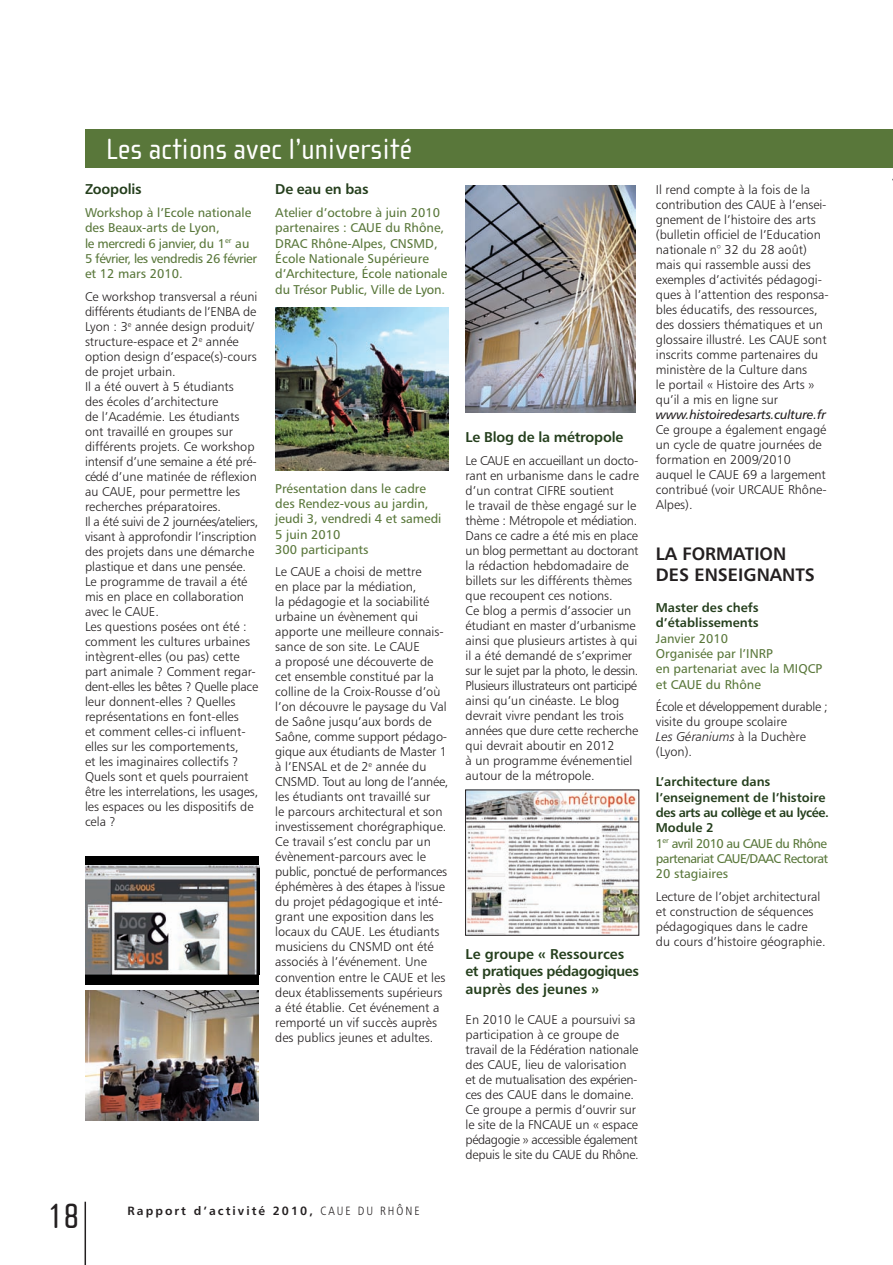
<style>
.page{position:relative;width:893px;height:1265px;background:#fff}
.page>*{position:absolute;margin:0;border:0;box-sizing:border-box;transform-origin:0 0}
.t1{font:36px "Cholla Sans";color:#231f20}
.t2{font:30px "Cholla Sans";color:#fff}
.t3{font:18px/21px "Humanist 777 BT Bold B";color:#231f20}
.t4{font:14.25px/17.1px "Humanist 777 BT Bold B";letter-spacing:-.015em;color:#253f1d}
.t5{font:12.75px/15px "Humanist 777 BT Light B";color:#231f20}
.t6{font:12.75px/15.3px "Humanist 777 BT Roman B";color:#59773a}
.t7{font:12.75px/15.3px "Humanist 777 BT Bold B";color:#253f1d}
.t8{font:12.75px/15px "Humanist 777 BT Light B";letter-spacing:-.025em;color:#231f20}
.t9{font:12.75px "Humanist 777 BT Italic B";letter-spacing:-.01em;color:#231f20}
.t10{font:12.75px "Humanist 777 BT Light Italic B";color:#231f20}
.t11{font:12px "Humanist 777 BT Bold B";letter-spacing:.17em;color:#231f20}
.s1{font-family:"Humanist 777 BT Light Condensed B"}
.s2{font-family:"Humanist 777 BT Light B"}
</style>
<div class="page">
<hr style="left:85px;top:1201px;width:1px;height:63px;background:#231f20">
<img style="left:276px;top:308px;width:173px;height:162px">
<img style="left:466px;top:186px;width:169px;height:226px">
<img style="left:467px;top:791px;width:170px;height:142px">
<hr style="left:892px;top:257px;width:1px;height:38px;background:#59773a">
<div style="left:85px;top:129px;width:808px;height:38px;background:#59773a"></div>
<div style="left:85px;top:856px;width:173px;height:128px;background:#000"></div>
<img style="left:85px;top:865px;width:174px;height:109px">
<img style="left:85px;top:990px;width:174px;height:130px">
<h2 class="t2" style="left:106px;top:132px;width:307px">Les actions avec l’université</h2>
<p class="t4" style="left:85px;top:180px;width:58px">Zoopolis</p>
<p class="t6" style="left:85px;top:205px;width:174px">Workshop à l’Ecole nationale des Beaux-arts de Lyon,<br>le mercredi 6 janvier, du 1<sup>er</sup> au<br>5 février, les vendredis 26 février et 12 mars 2010.</p>
<p class="t5" style="left:85px;top:288px;width:175px">Ce workshop transversal a réuni différents étudiants de l’ENBA de<br>Lyon : 3<sup>e</sup> année design produit/ structure-espace et 2<sup>e</sup> année option design d’espace(s)-cours de projet urbain.<br>Il a été ouvert à 5 étudiants<br>des écoles d’architecture<br>de l’Académie. Les étudiants ont travaillé en groupes sur différents projets. Ce workshop intensif d’une semaine a été pré&shy;cédé d’une matinée de réflexion au CAUE, pour permettre les recherches préparatoires.<br>Il a été suivi de 2 journées/ateliers, visant à approfondir l’inscription des projets dans une démarche plastique et dans une pensée.<br>Le programme de travail a été mis en place en collaboration avec le CAUE.<br>Les questions posées ont été : comment les cultures urbaines intègrent-elles (ou pas) cette part animale ? Comment regar&shy;dent-elles les bêtes ? Quelle place leur donnent-elles ? Quelles représentations en font-elles<br>et comment celles-ci influent&shy;elles sur les comportements,<br>et les imaginaires collectifs ?<br>Quels sont et quels pourraient être les interrelations, les usages, les espaces ou les dispositifs de cela ?</p>
<p class="t4" style="left:275px;top:180px;width:95px">De eau en bas</p>
<p class="t6" style="left:275px;top:205px;width:173px">Atelier d’octobre à juin 2010 partenaires : CAUE du Rhône,<br>DRAC Rhône-Alpes, CNSMD,<br>École Nationale Supérieure d’Architecture, École nationale du Trésor Public, Ville de Lyon.</p>
<p class="t6" style="left:275px;top:480px;width:168px">Présentation dans le cadre des Rendez-vous au jardin, jeudi 3, vendredi 4 et samedi<br>5 juin 2010<br>300 participants</p>
<p class="t5" style="left:275px;top:564px;width:175px">Le CAUE a choisi de mettre<br>en place par la médiation,<br>la pédagogie et la sociabilité urbaine un évènement qui apporte une meilleure connais&shy;sance de son site. Le CAUE<br>a proposé une découverte de cet ensemble constitué par la colline de la Croix-Rousse d’où l’on découvre le paysage du Val de Saône jusqu’aux bords de<br>Saône, comme support pédago&shy;gique aux étudiants de Master 1 à l’ENSAL et de 2<sup>e</sup> année du<br>CNSMD. Tout au long de l’année, les étudiants ont travaillé sur<br>le parcours architectural et son investissement chorégraphique.<br>Ce travail s’est conclu par un évènement-parcours avec le public, ponctué de performances éphémères à des étapes à l'issue du projet pédagogique et inté&shy;grant une exposition dans les locaux du CAUE. Les étudiants musiciens du CNSMD ont été associés à l’événement. Une convention entre le CAUE et les deux établissements supérieurs a été établie. Cet événement a remporté un vif succès auprès des publics jeunes et adultes.</p>
<h1 class="t1" style="left:48px;top:1196px;width:33px">18</h1>
<p class="t11" style="left:128px;top:1203px;width:294px">Rapport d’activité 2010, <span class="s1">CAUE DU RHÔNE</span></p>
<p class="t4" style="left:466px;top:428px;width:159px">Le Blog de la métropole</p>
<p class="t5" style="left:466px;top:452px;width:175px">Le CAUE en accueillant un docto&shy;rant en urbanisme dans le cadre d’un contrat CIFRE soutient<br>le travail de thèse engagé sur le thème : Métropole et médiation.<br>Dans ce cadre a été mis en place un blog permettant au doctorant la rédaction hebdomadaire de billets sur les différents thèmes que recoupent ces notions.<br>Ce blog a permis d’associer un étudiant en master d’urbanisme ainsi que plusieurs artistes à qui il a été demandé de s’exprimer sur le sujet par la photo, le dessin.<br>Plusieurs illustrateurs ont participé ainsi qu’un cinéaste. Le blog devrait vivre pendant les trois années que dure cette recherche qui devrait aboutir en 2012<br>à un programme événementiel autour de la métropole.</p>
<p class="t4" style="left:466px;top:945px;width:175px">Le groupe « Ressources et pratiques pédagogiques auprès des jeunes »</p>
<p class="t5" style="left:466px;top:1011px;width:175px">En 2010 le CAUE a poursuivi sa participation à ce groupe de travail de la Fédération nationale des CAUE, lieu de valorisation et de mutualisation des expérien&shy;ces des CAUE dans le domaine.<br>Ce groupe a permis d’ouvrir sur le site de la FNCAUE un « espace pédagogie » accessible également depuis le site du CAUE du Rhône.</p>
<p class="t5" style="left:656px;top:182px;width:174px">Il rend compte à la fois de la contribution des CAUE à l’ensei&shy;gnement de l’histoire des arts (bulletin officiel de l’Education nationale n° 32 du 28 août) mais qui rassemble aussi des exemples d’activités pédagogi&shy;ques à l’attention des responsa&shy;bles éducatifs, des ressources, des dossiers thématiques et un glossaire illustré. Les CAUE sont inscrits comme partenaires du ministère de la Culture dans<br>le portail « Histoire des Arts » qu’il a mis en ligne sur</p>
<p class="t9" style="left:656px;top:406px;width:172px">www.histoiredesarts.culture.fr</p>
<p class="t5" style="left:656px;top:422px;width:172px">Ce groupe a également engagé un cycle de quatre journées de formation en 2009/2010 auquel le CAUE 69 a largement contribué (voir URCAUE Rhône-<br>Alpes).</p>
<h3 class="t3" style="left:656px;top:543px;width:89px">LA FO RMATION<br>DES</h3>
<h3 class="t3" style="left:694px;top:564px;width:11px">ENSEI</h3>
<h3 class="t3" style="left:743px;top:564px;width:26px">GNANTS</h3>
<p class="t7" style="left:656px;top:599px;width:104px">Master des chefs d’établissements</p>
<p class="t6" style="left:656px;top:630px;width:168px">Janvier 2010<br>Organisée par l’INRP<br>en partenariat avec la MIQCP et CAUE du Rhône</p>
<p class="t8" style="left:656px;top:698px;width:173px">École et développement durable ; visite du groupe scolaire</p>
<p class="t10" style="left:656px;top:728px;width:151px">Les Géraniums <span class="s2">à la Duchère</span></p>
<p class="t5" style="left:656px;top:743px;width:38px">(Lyon).</p>
<p class="t7" style="left:656px;top:773px;width:174px">L’architecture dans l’enseignement de l’histoire des arts au collège et au lycée.<br>Module 2</p>
<p class="t6" style="left:656px;top:835px;width:174px;text-align:justify">1<sup>er</sup> avril 2010 au CAUE du Rhône partenariat CAUE/DAAC Rectorat 20 stagiaires</p>
<p class="t5" style="left:656px;top:888px;width:171px">Lecture de l’objet architectural et construction de séquences pédagogiques dans le cadre<br>du cours d’histoire géographie.</p>
</div>
